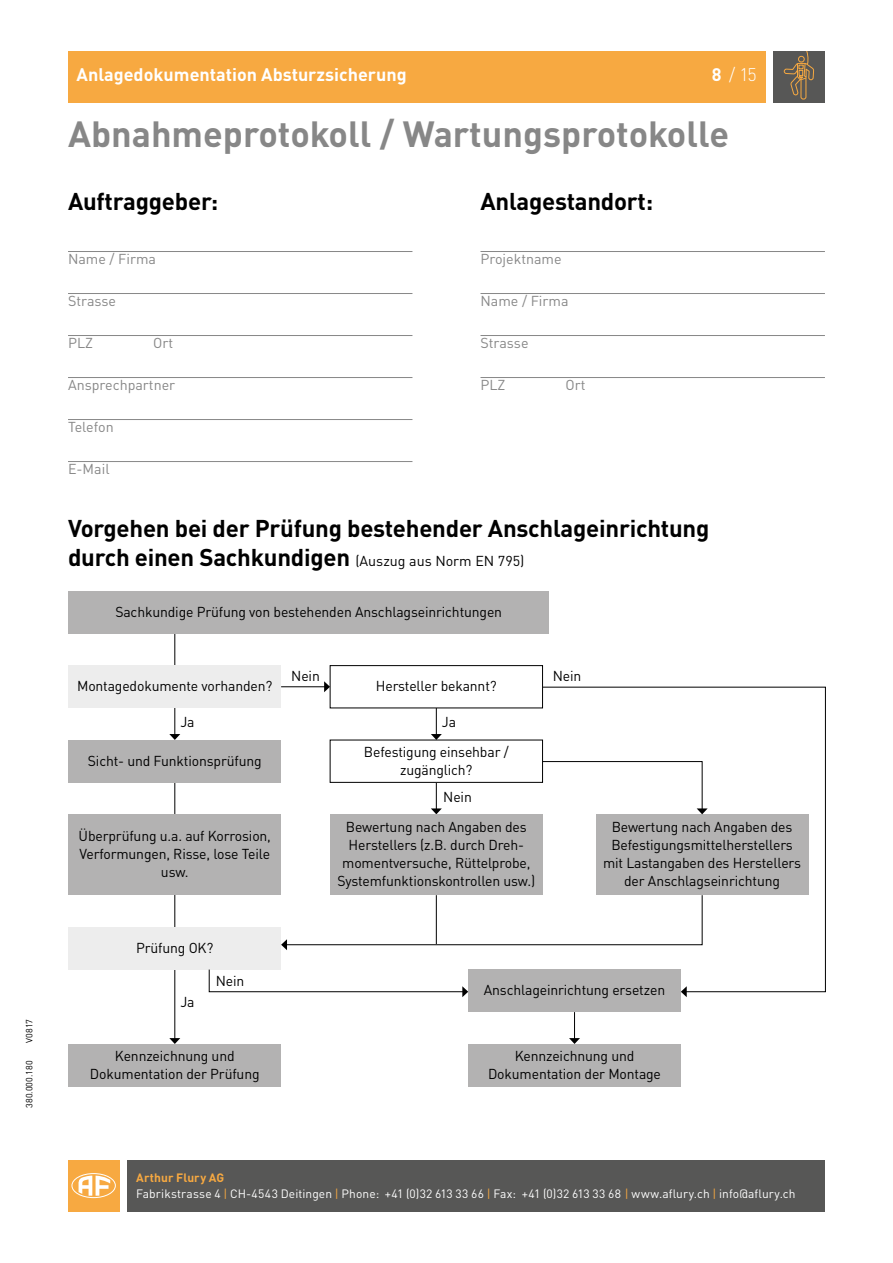
<style>
.page{position:relative;width:893px;height:1263px;background:#fff}
.page>*{position:absolute;margin:0;border:0;box-sizing:border-box;transform-origin:0 0}
.t1{font:700 36px "DINOT";color:#878787}
.t2{font:700 24px/28.8px "DINOT";letter-spacing:-.01em;color:#000}
.t3{font:700 18px "DINOT";color:#fff}
.t4{font:300 18px "DINOT";color:#fff}
.t5{font:14.25px/18px "DINOT";letter-spacing:-.01em;color:#000;text-align:center}
.t6{font:14.25px "DINOT";color:#878787}
.t7{font:12px/16.5px "DINOT";letter-spacing:.005em;color:#fff}
.t8{font:9px "DINOT";color:#000}
.s1{font-weight:700}
.s2{font-weight:400;font-size:14.25px}
.s3{font-weight:700;color:#f7a941}
.s4{color:#f7a941}
</style>
<div class="page">
<div style="left:774px;top:51px;width:51px;height:51px;background:#575756"></div>
<div style="left:68px;top:1161px;width:51px;height:51px;background:#f7a941"></div>
<svg style="left:783px;top:51px;width:31px;height:49px"></svg>
<div style="left:68px;top:51px;width:697px;height:51px;background:#f7a941"></div>
<div style="left:128px;top:1161px;width:697px;height:51px;background:#575756"></div>
<div style="left:72px;top:1173px;width:44px;height:25px;border:1px solid #fff;border-radius:50%"></div>
<svg style="left:78px;top:1175px;width:32px;height:21px"></svg>
<hr style="left:68px;top:251px;width:344px;height:1px;background:#878787">
<hr style="left:68px;top:293px;width:344px;height:1px;background:#878787">
<hr style="left:68px;top:335px;width:344px;height:1px;background:#878787">
<hr style="left:68px;top:377px;width:344px;height:1px;background:#878787">
<hr style="left:68px;top:419px;width:344px;height:1px;background:#878787">
<hr style="left:68px;top:461px;width:344px;height:1px;background:#878787">
<hr style="left:480px;top:251px;width:345px;height:1px;background:#878787">
<hr style="left:480px;top:293px;width:345px;height:1px;background:#878787">
<hr style="left:480px;top:335px;width:345px;height:1px;background:#878787">
<hr style="left:480px;top:377px;width:345px;height:1px;background:#878787">
<svg style="left:542px;top:686px;width:284px;height:306px"></svg>
<svg style="left:681px;top:986px;width:6px;height:11px"></svg>
<hr style="left:174px;top:634px;width:1px;height:101px;background:#000">
<svg style="left:169px;top:734px;width:11px;height:6px"></svg>
<svg style="left:431px;top:708px;width:11px;height:32px"></svg>
<svg style="left:431px;top:782px;width:11px;height:32px"></svg>
<svg style="left:569px;top:1012px;width:11px;height:32px"></svg>
<hr style="left:174px;top:782px;width:1px;height:257px;background:#000">
<svg style="left:169px;top:1038px;width:11px;height:6px"></svg>
<div style="left:69px;top:591px;width:480px;height:43px;background:#b3b2b2"></div>
<div style="left:69px;top:665px;width:212px;height:43px;background:#ededed"></div>
<div style="left:69px;top:740px;width:212px;height:42px;background:#b3b2b2"></div>
<div style="left:69px;top:814px;width:212px;height:81px;background:#b3b2b2"></div>
<div style="left:69px;top:927px;width:212px;height:42px;background:#ededed"></div>
<div style="left:69px;top:1044px;width:212px;height:42px;background:#b3b2b2"></div>
<div style="left:468px;top:1044px;width:213px;height:42px;background:#b3b2b2"></div>
<div style="left:468px;top:969px;width:213px;height:43px;background:#b3b2b2"></div>
<div style="left:330px;top:814px;width:213px;height:81px;background:#b3b2b2"></div>
<div style="left:596px;top:814px;width:212px;height:81px;background:#b3b2b2"></div>
<div style="left:330px;top:665px;width:213px;height:43px;border:1px solid #000"></div>
<hr style="left:281px;top:686px;width:44px;height:1px;background:#000">
<svg style="left:324px;top:681px;width:6px;height:11px"></svg>
<svg style="left:542px;top:761px;width:166px;height:53px"></svg>
<svg style="left:281px;top:894px;width:422px;height:56px"></svg>
<svg style="left:208px;top:969px;width:260px;height:28px"></svg>
<p class="t8" style="left:24px;top:1043px;width:25px;rotate:-90deg">V0817</p>
<p class="t8" style="left:24px;top:1108px;width:49px;rotate:-90deg">380.000.180</p>
<p class="t3" style="left:77px;top:63px;width:332px">Anlagedokumentation Absturzsicherung</p>
<p class="t4" style="left:712px;top:64px;width:46px"><span class="s1">8</span> / 15</p>
<h1 class="t1" style="left:68px;top:110px;width:663px">Abnahmeprotokoll / Wartungsprotokolle</h1>
<h2 class="t2" style="left:68px;top:186px;width:152px">Auftraggeber:</h2>
<p class="t6" style="left:68px;top:250px;width:90px">Name / Firma</p>
<p class="t6" style="left:68px;top:292px;width:50px">Strasse</p>
<p class="t6" style="left:68px;top:334px;width:27px">PLZ</p>
<p class="t6" style="left:153px;top:334px;width:21px">Ort</p>
<p class="t6" style="left:68px;top:376px;width:109px">Ansprechpartner</p>
<p class="t6" style="left:68px;top:418px;width:47px">Telefon</p>
<p class="t6" style="left:68px;top:460px;width:43px">E-Mail</p>
<h2 class="t2" style="left:480px;top:186px;width:174px">Anlagestandort:</h2>
<p class="t6" style="left:480px;top:250px;width:83px">Projektname</p>
<p class="t6" style="left:480px;top:292px;width:90px">Name / Firma</p>
<p class="t6" style="left:480px;top:334px;width:50px">Strasse</p>
<p class="t6" style="left:480px;top:376px;width:27px">PLZ</p>
<p class="t6" style="left:566px;top:376px;width:21px">Ort</p>
<h2 class="t2" style="left:68px;top:513px;width:643px">Vorgehen bei der Prüfung bestehender Anschlageinrichtung durch einen Sachkundigen <span class="s2">(Auszug aus Norm EN 795)</span></h2>
<p class="t5" style="left:115px;top:602px;width:388px">Sachkundige Prüfung von bestehenden Anschlagseinrichtungen</p>
<p class="t5" style="left:77px;top:677px;width:197px">Montagedokumente vorhanden?</p>
<p class="t5" style="left:291px;top:666px;width:30px">Nein</p>
<p class="t5" style="left:553px;top:666px;width:30px">Nein</p>
<p class="t5" style="left:376px;top:677px;width:122px">Hersteller bekannt?</p>
<p class="t5" style="left:180px;top:713px;width:16px">Ja</p>
<p class="t5" style="left:442px;top:713px;width:16px">Ja</p>
<p class="t5" style="left:88px;top:751px;width:175px">Sicht- und Funktionsprüfung</p>
<p class="t5" style="left:79px;top:827px;width:194px">Überprüfung u.a. auf Korrosion,<br>Verformungen, Risse, lose Teile usw.</p>
<p class="t5" style="left:136px;top:938px;width:79px">Prüfung OK?</p>
<p class="t5" style="left:180px;top:993px;width:16px">Ja</p>
<p class="t5" style="left:216px;top:971px;width:30px">Nein</p>
<p class="t5" style="left:364px;top:742px;width:146px">Befestigung einsehbar / zugänglich?</p>
<p class="t5" style="left:443px;top:787px;width:30px">Nein</p>
<p class="t5" style="left:337px;top:818px;width:199px">Bewertung nach Angaben des<br>Herstellers (z.B. durch Dreh&shy;momentversuche, Rüttelprobe,<br>Systemfunktionskontrollen usw.)</p>
<p class="t5" style="left:603px;top:818px;width:200px">Bewertung nach Angaben des<br>Befestigungsmittelherstellers mit Lastangaben des Herstellers der Anschlagseinrichtung</p>
<p class="t5" style="left:484px;top:981px;width:183px">Anschlageinrichtung ersetzen</p>
<p class="t5" style="left:90px;top:1046px;width:171px">Kennzeichnung und<br>Dokumentation der Prüfung</p>
<p class="t5" style="left:488px;top:1046px;width:175px">Kennzeichnung und<br>Dokumentation der Montage</p>
<p class="t7" style="left:136px;top:1169px;width:661px"><span class="s3">Arthur Flury AG<br></span>Fabrikstrasse 4 <span class="s4">|</span> CH-4543 Deitingen <span class="s4">|</span> Phone: +41 (0)32 613 33 66 <span class="s4">|</span> Fax: +41 (0)32 613 33 68 <span class="s4">|</span> www.aflury.ch <span class="s4">|</span> info@aflury.ch</p>
</div>
